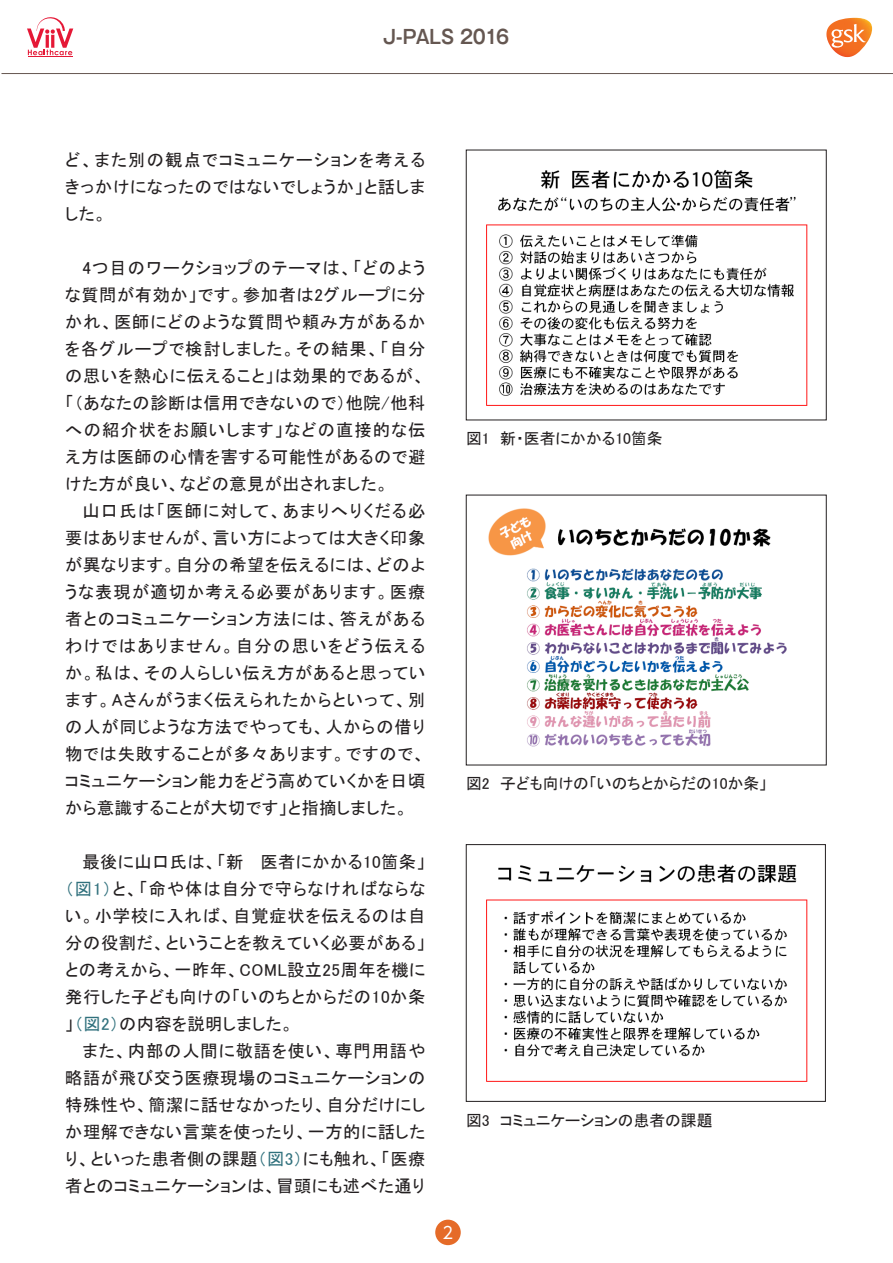
<style>
.page{position:relative;width:893px;height:1263px;background:#fff}
.page>*{position:absolute;margin:0;border:0;box-sizing:border-box;transform-origin:0 0}
.t1{font:700 19.2px "Gothic MB101 Pro De";letter-spacing:-.045em;color:#655751;scale:.9 1}
.t2{font:17.25px/27px "MS P Gothic";letter-spacing:.03em;color:#231f20;text-align:justify}
.t3{font:16.5px "UD Shin Go Pro";color:#fff}
.t4{font:15.75px "MS P Gothic";color:#231f20}
.s1{color:#31717d}
</style>
<div class="page">
<svg style="left:27px;top:17px;width:46px;height:38px"></svg>
<hr style="left:28px;top:57px;width:44px;height:1px;background:#e51836">
<hr style="left:2px;top:73px;width:891px;height:1px;background:#655751">
<img style="left:826px;top:18px;width:29px;height:39px">
<svg style="left:831px;top:24px;width:35px;height:24px"></svg>
<div style="left:435px;top:1220px;width:26px;height:25px;background:#e56b28;border-radius:50%"></div>
<img style="left:486px;top:170px;width:322px;height:236px">
<div style="left:466px;top:150px;width:361px;height:270px;border:1px solid #231f20"></div>
<img style="left:488px;top:508px;width:299px;height:239px">
<div style="left:466px;top:495px;width:361px;height:270px;border:1px solid #231f20"></div>
<img style="left:486px;top:864px;width:322px;height:218px">
<div style="left:466px;top:844px;width:360px;height:258px;border:1px solid #231f20"></div>
<p class="t1" style="left:383px;top:20px;width:142px">J-PALS 2016</p>
<p class="t2" style="left:65px;top:147px;width:361px">ど、また別の観点でコミュニケーションを考えるきっかけになったのではないでしょうか」と話しました。</p>
<p class="t2" style="left:65px;top:255px;width:362px;text-indent:17px">4つ目のワークショップのテーマは、「どのような質問が有効か」です。参加者は2グループに分かれ、医師にどのような質問や頼み方があるかを各グループで検討しました。その結果、「自分の思いを熱心に伝えること」は効果的であるが、「（あなたの診断は信用できないので）他院/他科への紹介状をお願いします」などの直接的な伝え方は医師の心情を害する可能性があるので避けた方が良い、などの意見が出されました。</p>
<p class="t2" style="left:65px;top:498px;width:362px;text-indent:17px">山口氏は「医師に対して、あまりへりくだる必要はありませんが、言い方によっては大きく印象が異なります。自分の希望を伝えるには、どのような表現が適切か考える必要があります。医療者とのコミュニケーション方法には、答えがあるわけではありません。自分の思いをどう伝えるか。私は、その人らしい伝え方があると思っています。Aさんがうまく伝えられたからといって、別の人が同じような方法でやっても、人からの借り物では失敗することが多々あります。ですので、コミュニケーション能力をどう高めていくかを日頃から意識することが大切です」と指摘しました。</p>
<p class="t2" style="left:65px;top:848px;width:362px;text-indent:17px">最後に山口氏は、「新 医者にかかる10箇条」<span class="s1">（図1）</span>と、「命や体は自分で守らなければならない。小学校に入れば、自覚症状を伝えるのは自分の役割だ、ということを教えていく必要がある」との考えから、一昨年、COML設立25周年を機に発行した子ども向けの「いのちとからだの10か条」<span class="s1">（図2）</span>の内容を説明しました。</p>
<p class="t2" style="left:65px;top:1037px;width:362px;text-indent:17px">また、内部の人間に敬語を使い、専門用語や略語が飛び交う医療現場のコミュニケーションの特殊性や、簡潔に話せなかったり、自分だけにしか理解できない言葉を使ったり、一方的に話したり、といった患者側の課題<span class="s1">（図3）</span>にも触れ、「医療者とのコミュニケーションは、冒頭にも述べた通り</p>
<p class="t4" style="left:466px;top:430px;width:198px">図1　新・医者にかかる10箇条</p>
<p class="t4" style="left:466px;top:775px;width:302px">図2　子ども向けの「いのちとからだの10か条」</p>
<p class="t4" style="left:466px;top:1113px;width:248px">図3　コミュニケーションの患者の課題</p>
<p class="t3" style="left:443px;top:1220px;width:12px">2</p>
</div>
